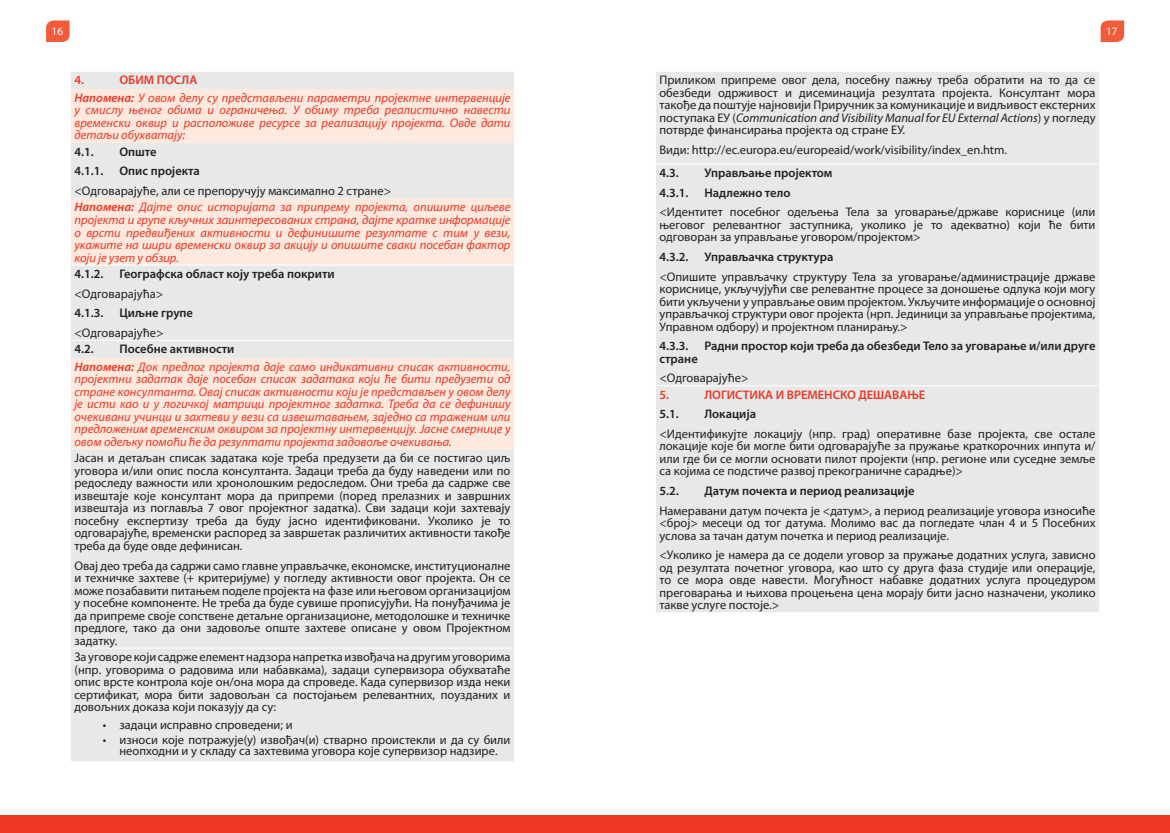
<style>
.page{position:relative;width:1170px;height:833px;background:#fff}
.page>*{position:absolute;margin:0;border:0;box-sizing:border-box;transform-origin:0 0}
.t1{font:12.5px/12.5px "Myriad Pro";color:#231f20;text-align:justify}
.t2{font:italic 12.5px/12.5px "Myriad Pro";color:#ee3624}
.t3{font:600 12.5px "Myriad Pro";color:#231f20}
.t4{font:600 12.5px "Myriad Pro";color:#ee3624}
.t5{font:11.25px "Myriad Pro";color:#fff}
.s1{font-weight:600;font-style:normal}
.s2{font-weight:600}
.s3{font-style:normal;color:#231f20}
.s4{font-weight:600;font-style:normal;color:#231f20}
.s5{font-style:italic}
</style>
<div class="page">
<svg style="left:46px;top:20px;width:24px;height:22px"></svg>
<svg style="left:1100px;top:20px;width:23px;height:22px"></svg>
<div style="left:0;top:815px;width:1169px;height:18px;background:#ee3624"></div>
<div style="left:71px;top:72px;width:443px;height:689px;background:#e7e8e8"></div>
<svg style="left:71px;top:89px;width:443px;height:360px;background:#f4e8e2"></svg>
<hr style="left:71px;top:265px;width:443px;height:1px;background:#fff">
<hr style="left:71px;top:340px;width:443px;height:1px;background:#fff">
<hr style="left:71px;top:648px;width:443px;height:1px;background:#fff">
<div style="left:656px;top:72px;width:442px;height:540px;background:#e7e8e8"></div>
<hr style="left:656px;top:164px;width:442px;height:1px;background:#fff">
<hr style="left:656px;top:385px;width:442px;height:1px;background:#fff">
<p class="t5" style="left:52px;top:25px;width:13px">16</p>
<p class="t5" style="left:1105px;top:25px;width:13px">17</p>
<p class="t2" style="left:74px;top:71px;width:437px;line-height:17.8px;text-indent:45px"><span class="s1">ОБИМ ПОСЛА<br></span><span class="s2">Напомена:</span> У овом делу су представљени параметри пројектне интервенције</p>
<p class="t2" style="left:74px;top:104px;width:437px;text-align:justify">у смислу њеног обима и ограничења. У обиму треба реалистично навести временски оквир и расположиве ресурсе за реализацију пројекта. Овде дати детаљи обухватају:</p>
<p class="t3" style="left:74px;top:144px;width:21px">4.1.</p>
<p class="t3" style="left:119px;top:144px;width:39px">Опште</p>
<p class="t3" style="left:74px;top:163px;width:30px">4.1.1.</p>
<p class="t3" style="left:119px;top:163px;width:82px">Опис пројекта</p>
<p class="t2" style="left:74px;top:182px;width:437px;line-height:16.5px"><span class="s3">&lt;Одговарајуће, али се препоручују максимално 2 стране&gt;<br></span><span class="s2">Напомена:</span> Дајте опис историјата за припрему пројекта, опишите циљеве</p>
<p class="t2" style="left:74px;top:213px;width:437px;text-align:justify">пројекта и групе кључних заинтересованих страна, дајте кратке информације о врсти предвиђених активности и дефинишите резултате с тим у вези, укажите на шири временски оквир за акцију и опишите сваки посебан фактор који је узет у обзир.</p>
<p class="t3" style="left:74px;top:266px;width:30px">4.1.2.</p>
<p class="t3" style="left:119px;top:266px;width:217px">Географска област коју треба покрити</p>
<p class="t1" style="left:74px;top:287px;width:90px">&lt;Одговарајућа&gt;</p>
<p class="t3" style="left:74px;top:305px;width:30px">4.1.3.</p>
<p class="t3" style="left:119px;top:305px;width:75px">Циљне групе</p>
<p class="t1" style="left:74px;top:326px;width:91px">&lt;Одговарајуће&gt;</p>
<p class="t3" style="left:74px;top:341px;width:21px">4.2.</p>
<p class="t4" style="left:74px;top:72px;width:11px">4.</p>
<p class="t2" style="left:74px;top:340px;width:437px;line-height:17.8px;text-indent:45px"><span class="s4">Посебне активности<br></span><span class="s2">Напомена:</span> Док предлог пројекта даје само индикативни списак активности,</p>
<p class="t2" style="left:74px;top:373px;width:437px;text-align:justify">пројектни задатак даје посебан списак задатака који ће бити предузети од стране консултанта. Овај списак активности који је представљен у овом делу је исти као и у логичкоj матрици пројектног задатка. Треба да се дефинишу очекивани учинци и захтеви у вези са извештавањем, заједно са траженим или предложеним временским оквиром за пројектну интервенцију. Јасне смернице у овом одељку помоћи ће да резултати пројекта задовоље очекивања.</p>
<p class="t1" style="left:74px;top:452px;width:437px">Јасан и детаљан списак задатака које треба предузети да би се постигао циљ уговора и/или опис посла консултанта. Задаци треба да буду наведени или по редоследу важности или хронолошким редоследом. Они треба да садрже све извештаје које консултант мора да припреми (поред прелазних и завршних извештаја из поглавља 7 овог пројектног задатка). Сви задаци који захтевају посебну експертизу треба да буду јасно идентификовани. Уколико је то одговарајуће, временски распоред за завршетак различитих активности такође треба да буде овде дефинисан.</p>
<p class="t1" style="left:74px;top:559px;width:437px">Овај део треба да садржи само главне управљачке, економске, институционалне и техничке захтеве (+ критеријуме) у погледу активности овог пројекта. Он се може позабавити питањем поделе пројекта на фазе или његовом организацијом у посебне компоненте. Не треба да буде сувише прописујући. На понуђачима је да припреме своје сопствене детаљне организационе, методолошке и техничке предлоге, тако да они задовоље опште захтеве описане у овом Пројектном задатку.</p>
<p class="t1" style="left:74px;top:650px;width:437px">За уговоре који садрже елемент надзора напретка извођача на другим уговорима (нпр. уговорима о радовима или набавкама), задаци супервизора обухватаће опис врсте контрола које он/она мора да спроведе. Када супервизор изда неки сертификат, мора бити задовољан са постојањем релевантних, поузданих и довољних доказа који показују да су:</p>
<p class="t1" style="left:103px;top:719px;width:191px">• задаци исправно спроведени; и</p>
<p class="t1" style="left:103px;top:734px;width:409px;line-height:11.2px;text-align:center">• износи које потражује(у) извођач(и) стварно проистекли и да су били неопходни и у складу са захтевима уговора које супервизор надзире.</p>
<p class="t1" style="left:659px;top:73px;width:437px">Приликом припреме овог дела, посебну пажњу треба обратити на то да се обезбеди одрживост и дисеминација резултата пројекта. Консултант мора такође да поштује најновији Приручник за комуникације и видљивост екстерних поступака EУ (<span class="s5">Communication and Visibility Manual for EU External Actions</span>) у погледу потврде финансирања пројекта од стране EУ.</p>
<p class="t1" style="left:659px;top:143px;width:349px">Види: http://ec.europa.eu/europeaid/work/visibility/index_en.htm.</p>
<p class="t3" style="left:659px;top:165px;width:21px">4.3.</p>
<p class="t3" style="left:704px;top:165px;width:129px">Управљање пројектом</p>
<p class="t3" style="left:659px;top:185px;width:30px">4.3.1.</p>
<p class="t3" style="left:704px;top:185px;width:87px">Надлежно тело</p>
<p class="t1" style="left:659px;top:206px;width:437px">&lt;Идентитет посебног одељења Тела за уговарање/државе кориснице (или његовог релевантног заступника, уколико је то адекватно) који ће бити одговоран за управљање уговором/пројектом&gt;</p>
<p class="t3" style="left:659px;top:249px;width:30px">4.3.2.</p>
<p class="t3" style="left:704px;top:249px;width:130px">Управљачка структура</p>
<p class="t1" style="left:659px;top:270px;width:437px">&lt;Опишите управљачку структуру Тела за уговарање/администрације државе кориснице, укључујући све релевантне процесе за доношење одлука који могу бити укључени у управљање овим пројектом. Укључите информације о основној управљачкој структури овог пројекта (нрп. Јединици за управљање пројектима, Управном одбору) и пројектном планирању.&gt;</p>
<p class="t3" style="left:659px;top:338px;width:30px">4.3.3.</p>
<p class="t3" style="left:704px;top:338px;width:392px">Радни простор који треба да обезбеди Тело за уговарање и/или друге</p>
<p class="t3" style="left:659px;top:350px;width:40px">стране</p>
<p class="t1" style="left:659px;top:371px;width:91px">&lt;Одговарајуће&gt;</p>
<p class="t4" style="left:659px;top:386px;width:11px">5.</p>
<p class="t4" style="left:704px;top:386px;width:222px">ЛОГИСТИКА И ВРЕМЕНСКО ДЕШАВАЊЕ</p>
<p class="t3" style="left:659px;top:406px;width:21px">5.1.</p>
<p class="t3" style="left:704px;top:406px;width:53px">Локација</p>
<p class="t1" style="left:659px;top:427px;width:437px">&lt;Идентификујте локацију (нпр. град) оперативне базе пројекта, све остале локације које би могле бити одговарајуће за пружање краткорочних инпута и/ или где би се могли основати пилот пројекти (нпр. регионе или суседне земље са којима се подстиче развој прекограничне сарадње)&gt;</p>
<p class="t3" style="left:659px;top:483px;width:21px">5.2.</p>
<p class="t3" style="left:704px;top:483px;width:211px">Датум почекта и период реализације</p>
<p class="t1" style="left:659px;top:504px;width:437px">Намеравани датум почекта је &lt;датум&gt;, а период реализације уговора износиће &lt;број&gt; месеци од тог датума. Молимо вас да погледате члан 4 и 5 Посебних услова за тачан датум почетка и период реализације.</p>
<p class="t1" style="left:659px;top:548px;width:437px">&lt;Уколико је намера да се додели уговор за пружање додатних услуга, зависно од резултата почетног уговора, као што су друга фаза студије или операције, то се мора овде навести. Могућност набавке додатних услуга процедуром преговарања и њихова процењена цена морају бити јасно назначени, уколико такве услуге постоје.&gt;</p>
</div>
